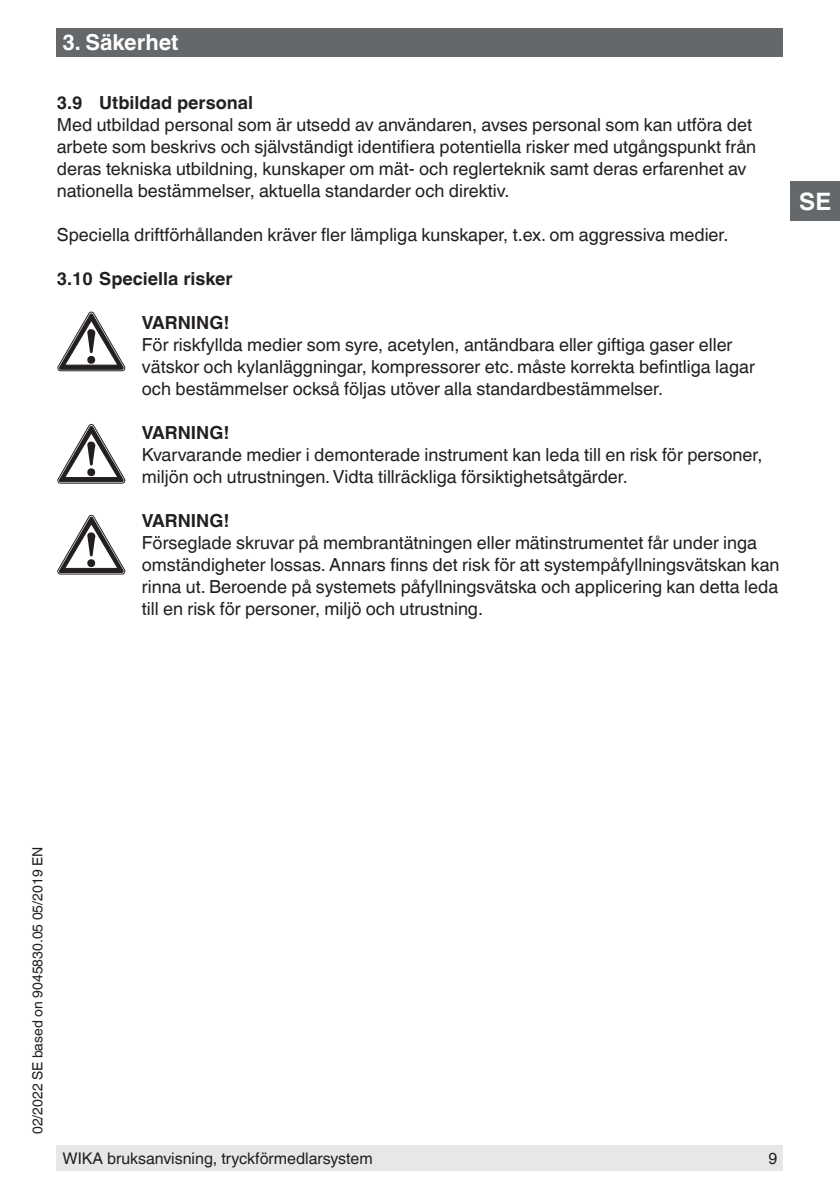
<style>
.page{position:relative;width:840px;height:1191px;background:#fff}
.page>*{position:absolute;margin:0;border:0;box-sizing:border-box;transform-origin:0 0}
.t1{font:700 24px "Helvetica World";color:#fff}
.t2{font:700 22px "Helvetica World";color:#fff}
.t3{font:18px/22px "Helvetica World";color:#231f20}
.t4{font:700 18px "Helvetica World";color:#231f20}
.t5{font:16px "Helvetica World";color:#231f20}
.t6{font:14px "Helvetica World";color:#231f20}
</style>
<div class="page">
<div style="left:56px;top:1145px;width:726px;height:26px;background:#e6e7e9"></div>
<div style="left:57px;top:28px;width:725px;height:29px;background:#64686b"></div>
<div style="left:790px;top:181px;width:49px;height:40px;background:#64686b"></div>
<svg style="left:58px;top:312px;width:67px;height:59px"></svg>
<svg style="left:58px;top:424px;width:67px;height:59px"></svg>
<svg style="left:58px;top:515px;width:67px;height:59px"></svg>
<p class="t2" style="left:62px;top:30px;width:117px">3. Säkerhet</p>
<p class="t4" style="left:57px;top:93px;width:198px">3.9 Utbildad personal</p>
<p class="t3" style="left:57px;top:114px;width:700px">Med utbildad personal som är utsedd av användaren, avses personal som kan utföra det arbete som beskrivs och självständigt identifiera potentiella risker med utgångspunkt från deras tekniska utbildning, kunskaper om mät- och reglerteknik samt deras erfarenhet av nationella bestämmelser, aktuella standarder och direktiv.</p>
<p class="t3" style="left:57px;top:224px;width:673px">Speciella driftförhållanden kräver fler lämpliga kunskaper, t.ex. om aggressiva medier.</p>
<p class="t4" style="left:57px;top:269px;width:177px">3.10 Speciella risker</p>
<p class="t4" style="left:142px;top:313px;width:89px">VARNING!</p>
<p class="t3" style="left:142px;top:334px;width:614px">För riskfyllda medier som syre, acetylen, antändbara eller giftiga gaser eller vätskor och kylanläggningar, kompressorer etc. måste korrekta befintliga lagar och bestämmelser också följas utöver alla standardbestämmelser.</p>
<p class="t4" style="left:142px;top:422px;width:89px">VARNING!</p>
<p class="t3" style="left:142px;top:444px;width:621px">Kvarvarande medier i demonterade instrument kan leda till en risk för personer, miljön och utrustningen. Vidta tillräckliga försiktighetsåtgärder.</p>
<p class="t4" style="left:142px;top:510px;width:89px">VARNING!</p>
<p class="t3" style="left:142px;top:532px;width:638px">Förseglade skruvar på membrantätningen eller mätinstrumentet får under inga omständigheter lossas. Annars finns det risk för att systempåfyllningsvätskan kan rinna ut. Beroende på systemets påfyllningsvätska och applicering kan detta leda till en risk för personer, miljö och utrustning.</p>
<h1 class="t1" style="left:798px;top:188px;width:33px">SE</h1>
<p class="t6" style="left:30px;top:1134px;width:289px;rotate:-90deg">02/2022 SE based on 9045830.05 05/2019 EN</p>
<p class="t5" style="left:62px;top:1149px;width:311px">WIKA bruksanvisning, tryckförmedlarsystem</p>
<p class="t5" style="left:768px;top:1149px;width:10px">9</p>
</div>
